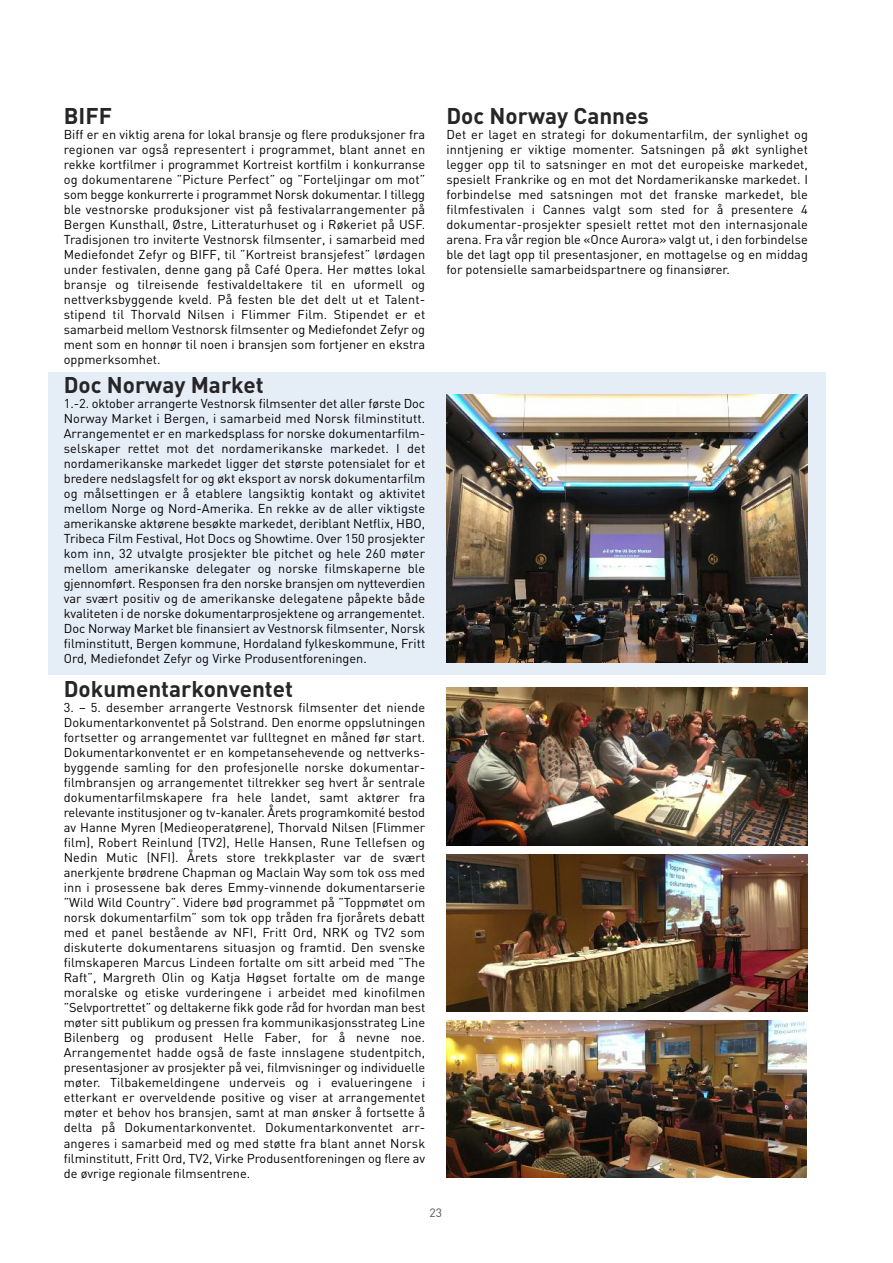
<style>
.page{position:relative;width:893px;height:1263px;background:#fff}
.page>*{position:absolute;margin:0;border:0;box-sizing:border-box;transform-origin:0 0}
.t1{font:700 22.5px "DIN";color:#272526}
.t2{font:12.75px/15px "DIN";color:#000;text-align:justify}
.t3{font:12px "DIN";color:#525152}
</style>
<div class="page">
<div style="left:48px;top:372px;width:777px;height:302px;background:#e5edf7"></div>
<img style="left:446px;top:394px;width:362px;height:268px">
<img style="left:446px;top:688px;width:362px;height:157px">
<img style="left:446px;top:854px;width:362px;height:157px">
<img style="left:446px;top:1020px;width:361px;height:158px">
<h1 class="t1" style="left:64px;top:103px;width:50px">BIFF</h1>
<p class="t2" style="left:64px;top:127px;width:363px">Biff er en viktig arena for lokal bransje og flere produksjoner fra regionen var også representert i programmet, blant annet en rekke kortfilmer i programmet Kortreist kortfilm i konkurranse og dokumentarene ”Picture Perfect” og ”Forteljingar om mot” som begge konkurrerte i programmet Norsk dokumentar. I tillegg ble vestnorske produksjoner vist på festivalarrangementer på Bergen Kunsthall, Østre, Litteraturhuset og i Røkeriet på USF.<br>Tradisjonen tro inviterte Vestnorsk filmsenter, i samarbeid med Mediefondet Zefyr og BIFF, til ”Kortreist bransjefest” lørdagen under festivalen, denne gang på Café Opera. Her møttes lokal bransje og tilreisende festivaldeltakere til en uformell og nettverksbyggende kveld. På festen ble det delt ut et Talent&shy;stipend til Thorvald Nilsen i Flimmer Film. Stipendet er et samarbeid mellom Vestnorsk filmsenter og Mediefondet Zefyr og ment som en honnør til noen i bransjen som fortjener en ekstra oppmerksomhet.</p>
<h1 class="t1" style="left:64px;top:372px;width:202px">Doc Norway Market</h1>
<p class="t2" style="left:64px;top:396px;width:363px">1.-2. oktober arrangerte Vestnorsk filmsenter det aller første Doc Norway Market i Bergen, i samarbeid med Norsk filminstitutt.<br>Arrangementet er en markedsplass for norske dokumentarfilm&shy;selskaper rettet mot det nordamerikanske markedet. I det nordamerikanske markedet ligger det største potensialet for et bredere nedslagsfelt for og økt eksport av norsk dokumentarfilm og målsettingen er å etablere langsiktig kontakt og aktivitet mellom Norge og Nord-Amerika. En rekke av de aller viktigste amerikanske aktørene besøkte markedet, deriblant Netflix, HBO, Tribeca Film Festival, Hot Docs og Showtime. Over 150 prosjekter kom inn, 32 utvalgte prosjekter ble pitchet og hele 260 møter mellom amerikanske delegater og norske filmskaperne ble gjennomført. Responsen fra den norske bransjen om nytteverdien var svært positiv og de amerikanske delegatene påpekte både kvaliteten i de norske dokumentarprosjektene og arrangementet.<br>Doc Norway Market ble finansiert av Vestnorsk filmsenter, Norsk filminstitutt, Bergen kommune, Hordaland fylkeskommune, Fritt Ord, Mediefondet Zefyr og Virke Produsentforeningen.</p>
<h1 class="t1" style="left:64px;top:676px;width:231px">Dokumentarkonventet</h1>
<p class="t2" style="left:64px;top:700px;width:363px">3. – 5. desember arrangerte Vestnorsk filmsenter det niende Dokumentarkonventet på Solstrand. Den enorme oppslutningen fortsetter og arrangementet var fulltegnet en måned før start.<br>Dokumentarkonventet er en kompetansehevende og nettverks&shy;byggende samling for den profesjonelle norske dokumentar&shy;filmbransjen og arrangementet tiltrekker seg hvert år sentrale dokumentarfilmskapere fra hele landet, samt aktører fra relevante institusjoner og tv-kanaler. Årets programkomité bestod av Hanne Myren (Medieoperatørene), Thorvald Nilsen (Flimmer film), Robert Reinlund (TV2), Helle Hansen, Rune Tellefsen og Nedin Mutic (NFI). Årets store trekkplaster var de svært anerkjente brødrene Chapman og Maclain Way som tok oss med inn i prosessene bak deres Emmy-vinnende dokumentarserie ”Wild Wild Country”. Videre bød programmet på ”Toppmøtet om norsk dokumentarfilm” som tok opp tråden fra fjorårets debatt med et panel bestående av NFI, Fritt Ord, NRK og TV2 som diskuterte dokumentarens situasjon og framtid. Den svenske filmskaperen Marcus Lindeen fortalte om sitt arbeid med ”The Raft”, Margreth Olin og Katja Høgset fortalte om de mange moralske og etiske vurderingene i arbeidet med kinofilmen ”Selvportrettet” og deltakerne fikk gode råd for hvordan man best møter sitt publikum og pressen fra kommunikasjonsstrateg Line Bilenberg og produsent Helle Faber, for å nevne noe.<br>Arrangementet hadde også de faste innslagene studentpitch, presentasjoner av prosjekter på vei, filmvisninger og individuelle møter. Tilbakemeldingene underveis og i evalueringene i etterkant er overveldende positive og viser at arrangementet møter et behov hos bransjen, samt at man ønsker å fortsette å delta på Dokumentarkonventet. Dokumentarkonventet arr&shy;angeres i samarbeid med og med støtte fra blant annet Norsk filminstitutt, Fritt Ord, TV2, Virke Produsentforeningen og flere av de øvrige regionale filmsentrene.</p>
<h1 class="t1" style="left:446px;top:103px;width:204px">Doc Norway Cannes</h1>
<p class="t2" style="left:446px;top:127px;width:363px">Det er laget en strategi for dokumentarfilm, der synlighet og inntjening er viktige momenter. Satsningen på økt synlighet legger opp til to satsninger en mot det europeiske markedet, spesielt Frankrike og en mot det Nordamerikanske markedet. I forbindelse med satsningen mot det franske markedet, ble filmfestivalen i Cannes valgt som sted for å presentere 4 dokumentar-prosjekter spesielt rettet mot den internasjonale arena. Fra vår region ble «Once Aurora» valgt ut, i den forbindelse ble det lagt opp til presentasjoner, en mottagelse og en middag for potensielle samarbeidspartnere og finansiører.</p>
<p class="t3" style="left:430px;top:1206px;width:14px">23</p>
</div>
